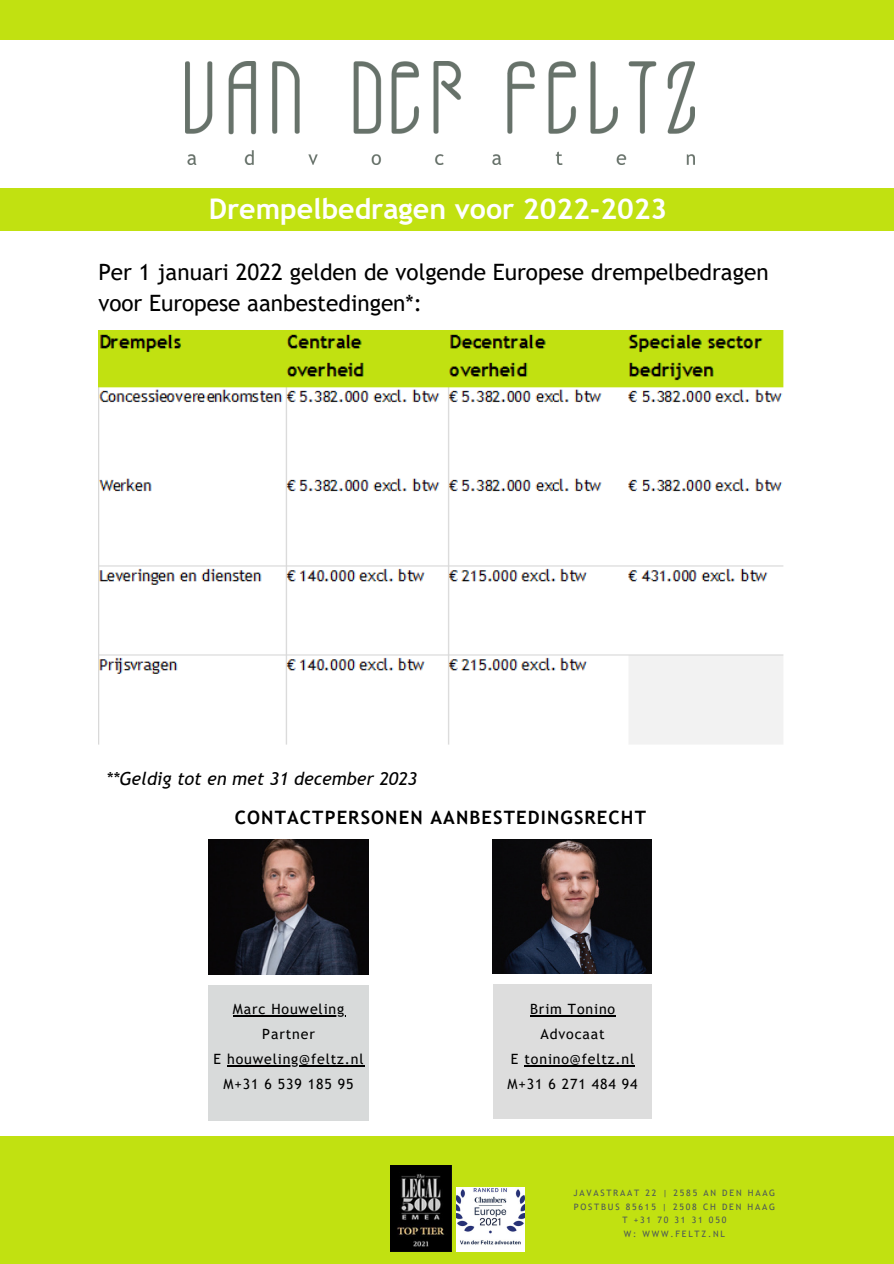
<style>
.page{position:relative;width:894px;height:1264px;background:#fff}
.page>*{position:absolute;margin:0;border:0;box-sizing:border-box;transform-origin:0 0}
.t1{font:700 28.5px "Trebuchet MS";color:#fff}
.t2{font:22.5px/31.5px "Trebuchet MS";color:#000}
.t3{font:700 18.45px "Trebuchet MS";letter-spacing:.06em;color:#000}
.t4{font:italic 18px "Trebuchet MS";color:#000}
.t5{font:14.1px "Trebuchet MS";letter-spacing:.06em;color:#000}
.t6{font:8.85px "Trebuchet MS";letter-spacing:.2em;color:#4d5858}
</style>
<div class="page">
<div style="left:0;top:188px;width:893px;height:42px;background:#c1e111"></div>
<img style="left:493px;top:839px;width:158px;height:134px">
<div style="left:493px;top:984px;width:158px;height:134px;background:#ddd"></div>
<img style="left:209px;top:839px;width:159px;height:135px">
<div style="left:209px;top:985px;width:159px;height:135px;background:#d8dada"></div>
<div style="left:0;top:1136px;width:893px;height:127px;background:#c1e111"></div>
<div style="left:0;top:0;width:893px;height:40px;background:#c1e111"></div>
<img style="left:185px;top:61px;width:509px;height:103px">
<img style="left:456px;top:1187px;width:68px;height:64px">
<img style="left:390px;top:1165px;width:61px;height:86px">
<img style="left:98px;top:330px;width:686px;height:415px">
<hr style="left:530px;top:1015px;width:86px;height:1px;background:#000">
<hr style="left:524px;top:1065px;width:111px;height:1px;background:#000">
<hr style="left:233px;top:1015px;width:112px;height:1px;background:#000">
<hr style="left:227px;top:1065px;width:137px;height:1px;background:#000">
<p class="t1" style="left:209px;top:192px;width:460px">Drempelbedragen voor 2022-2023</p>
<p class="t2" style="left:98px;top:256px;width:671px">Per 1 januari 2022 gelden de volgende Europese drempelbedragen voor Europese aanbestedingen*:</p>
<p class="t4" style="left:106px;top:767px;width:312px">**Geldig tot en met 31 december 2023</p>
<p class="t3" style="left:235px;top:807px;width:412px">CONTACTPERSONEN AANBESTEDINGSRECHT</p>
<p class="t5" style="left:233px;top:1001px;width:113px">Marc Houweling</p>
<p class="t5" style="left:262px;top:1026px;width:54px">Partner</p>
<p class="t5" style="left:213px;top:1050px;width:151px">E houweling@feltz.nl</p>
<p class="t5" style="left:223px;top:1075px;width:131px">M+31 6 539 185 95</p>
<p class="t5" style="left:530px;top:1001px;width:87px">Brim Tonino</p>
<p class="t5" style="left:540px;top:1026px;width:66px">Advocaat</p>
<p class="t5" style="left:511px;top:1050px;width:125px">E tonino@feltz.nl</p>
<p class="t5" style="left:507px;top:1075px;width:131px">M+31 6 271 484 94</p>
<p class="t6" style="left:573px;top:1187px;width:203px">JAVASTRAAT 22 | 2585 AN DEN HAAG</p>
<p class="t6" style="left:573px;top:1201px;width:203px">POSTBUS 85615 | 2508 CH DEN HAAG</p>
<p class="t6" style="left:622px;top:1215px;width:105px">T +31 70 31 31 050</p>
<p class="t6" style="left:623px;top:1228px;width:103px">W: WWW.FELTZ.NL</p>
</div>
